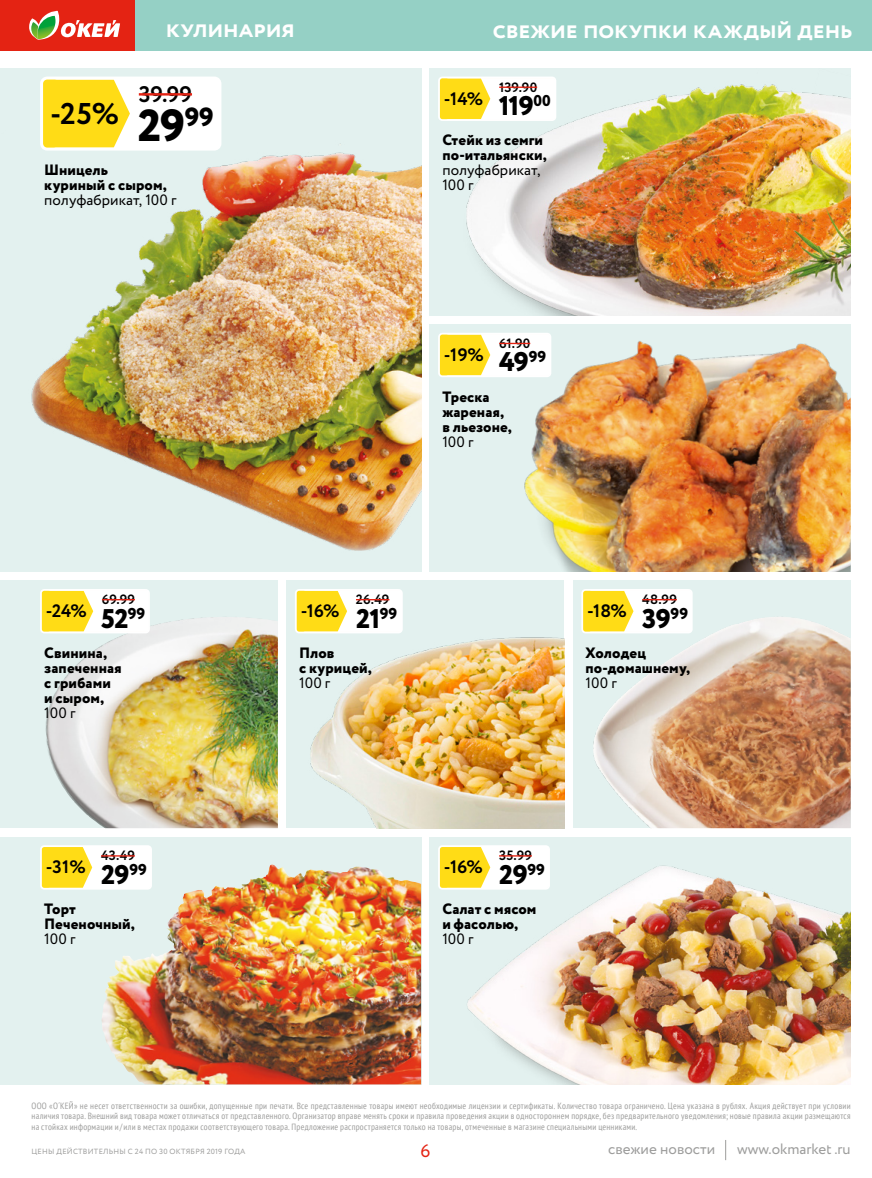
<style>
.page{position:relative;width:872px;height:1178px;background:#fff}
.page>*{position:absolute;margin:0;border:0;box-sizing:border-box;transform-origin:0 0}
.t1{font:800 45px "Circe";color:#000}
.t2{font:700 30px "Circe";color:#000}
.t3{font:800 27px "Circe";letter-spacing:-.025em;color:#000}
.t4{font:700 24px "Circe";color:#fff}
.t5{font:700 22.5px "Circe";color:#000}
.t6{font:700 18px "Circe";letter-spacing:-.105em;color:#000}
.t7{font:18px "Circe";color:#e42313}
.t8{font:800 15px/15px "Circe";letter-spacing:.005em;color:#000}
.t9{font:15px/15px "Circe";letter-spacing:.005em;color:#000}
.t10{font:15px "Circe";color:#9d9d9c}
.t11{font:700 13.5px "Circe";color:#000}
.t12{font:condensed 9px/10.5px "PT Sans";letter-spacing:.025em;color:#9d9d9c;text-align:justify}
.t13{font:7.5px "Circe";letter-spacing:.03em;color:#9d9d9c}
</style>
<div class="page">
<div style="left:0;top:68px;width:421px;height:504px;background:#e3f1ef"></div>
<img style="left:31px;top:143px;width:390px;height:408px">
<svg style="left:31px;top:76px;width:259px;height:100px"></svg>
<svg style="left:46px;top:81px;width:84px;height:66px;background:#ffdf2b"></svg>
<hr style="left:139px;top:93px;width:53px;height:3px;background:#e42313">
<div style="left:40px;top:77px;width:181px;height:74px;border:3px solid #fff;border-radius:6px"></div>
<div style="left:573px;top:580px;width:277px;height:248px;background:#e3f1ef"></div>
<img style="left:593px;top:617px;width:257px;height:211px">
<svg style="left:585px;top:589px;width:178px;height:65px"></svg>
<svg style="left:584px;top:592px;width:49px;height:38px;background:#ffde28"></svg>
<hr style="left:642px;top:599px;width:35px;height:1px;background:#e42313">
<div style="left:581px;top:589px;width:111px;height:44px;border:2px solid #fff;border-radius:3px"></div>
<img style="left:286px;top:580px;width:278px;height:248px">
<svg style="left:286px;top:580px;width:186px;height:74px;fill:#e3f1ef"></svg>
<svg style="left:298px;top:592px;width:49px;height:38px;background:#ffdf2a"></svg>
<hr style="left:356px;top:599px;width:33px;height:1px;background:#e42313">
<div style="left:295px;top:589px;width:108px;height:44px;border:2px solid #fff;border-radius:3px"></div>
<img style="left:429px;top:845px;width:421px;height:239px">
<svg style="left:429px;top:837px;width:191px;height:73px;fill:#e3f1ef"></svg>
<svg style="left:441px;top:848px;width:49px;height:38px;background:#ffde29"></svg>
<hr style="left:499px;top:855px;width:33px;height:1px;background:#e42313">
<div style="left:438px;top:845px;width:112px;height:44px;border:2px solid #fff;border-radius:3px"></div>
<div style="left:0;top:837px;width:421px;height:247px;background:#e3f1ef"></div>
<img style="left:101px;top:865px;width:320px;height:219px">
<svg style="left:41px;top:848px;width:181px;height:62px"></svg>
<svg style="left:43px;top:848px;width:49px;height:38px;background:#ffde29"></svg>
<hr style="left:101px;top:855px;width:34px;height:1px;background:#e42313">
<div style="left:40px;top:845px;width:112px;height:44px;border:2px solid #fff;border-radius:3px"></div>
<div style="left:0;top:580px;width:278px;height:248px;background:#e3f1ef"></div>
<img style="left:45px;top:617px;width:233px;height:211px">
<svg style="left:44px;top:592px;width:177px;height:62px"></svg>
<svg style="left:43px;top:592px;width:50px;height:38px;background:#ffde29"></svg>
<hr style="left:102px;top:599px;width:33px;height:1px;background:#e42313">
<div style="left:40px;top:589px;width:110px;height:44px;border:2px solid #fff;border-radius:3px"></div>
<img style="left:436px;top:68px;width:414px;height:248px">
<svg style="left:429px;top:68px;width:197px;height:73px;fill:#e3f1ef"></svg>
<svg style="left:441px;top:80px;width:49px;height:38px;background:#ffde29"></svg>
<hr style="left:499px;top:87px;width:38px;height:1px;background:#e42313">
<div style="left:438px;top:77px;width:118px;height:44px;border:2px solid #fff;border-radius:3px"></div>
<div style="left:429px;top:324px;width:421px;height:248px;background:#e3f1ef"></div>
<img style="left:524px;top:341px;width:326px;height:231px">
<svg style="left:490px;top:333px;width:131px;height:64px"></svg>
<svg style="left:441px;top:336px;width:49px;height:38px;background:#ffde29"></svg>
<hr style="left:499px;top:343px;width:31px;height:1px;background:#e42313">
<div style="left:438px;top:333px;width:113px;height:44px;border:2px solid #fff;border-radius:3px"></div>
<div style="left:135px;top:0;width:737px;height:51px;background:#95d0c5"></div>
<svg style="left:725px;top:1140px;width:1px;height:20px"></svg>
<div style="left:0;top:0;width:135px;height:51px;background:#e42313"></div>
<svg style="left:29px;top:10px;width:91px;height:30px"></svg>
<h2 class="t2" style="left:50px;top:93px;width:70px">-25%</h2>
<h3 class="t4" style="left:166px;top:13px;width:131px">кулинария</h3>
<h3 class="t5" style="left:139px;top:79px;width:55px">39.99</h3>
<h1 class="t1" style="left:138px;top:95px;width:77px">29<sup>99</sup></h1>
<h3 class="t8" style="left:44px;top:163px;width:124px">Шницель куриный с сыром,</h3>
<h3 class="t9" style="left:44px;top:193px;width:134px">полуфабрикат, 100 г</h3>
<h3 class="t4" style="left:493px;top:13px;width:361px">свежие покупки каждый день</h3>
<h3 class="t6" style="left:444px;top:87px;width:41px">-14%</h3>
<h3 class="t11" style="left:499px;top:78px;width:39px">139.90</h3>
<h3 class="t3" style="left:499px;top:88px;width:53px">119<sup>00</sup></h3>
<h3 class="t8" style="left:442px;top:134px;width:106px">Стейк из семги по-итальянски,</h3>
<h3 class="t9" style="left:442px;top:163px;width:99px">полуфабрикат,<br>100 г</h3>
<h3 class="t6" style="left:444px;top:343px;width:41px">-19%</h3>
<h3 class="t11" style="left:499px;top:334px;width:33px">61.90</h3>
<h3 class="t3" style="left:499px;top:344px;width:49px">49<sup>99</sup></h3>
<h3 class="t8" style="left:442px;top:390px;width:71px">Треска жареная, в льезоне,</h3>
<h3 class="t9" style="left:442px;top:434px;width:33px">100 г</h3>
<h3 class="t6" style="left:46px;top:599px;width:42px">-24%</h3>
<h3 class="t11" style="left:102px;top:590px;width:34px">69.99</h3>
<h3 class="t3" style="left:101px;top:600px;width:46px">52<sup>99</sup></h3>
<h3 class="t6" style="left:301px;top:599px;width:40px">-16%</h3>
<h3 class="t11" style="left:356px;top:590px;width:35px">26.49</h3>
<h3 class="t3" style="left:356px;top:600px;width:43px">21<sup>99</sup></h3>
<h3 class="t6" style="left:587px;top:599px;width:41px">-18%</h3>
<h3 class="t11" style="left:642px;top:590px;width:36px">48.99</h3>
<h3 class="t3" style="left:642px;top:600px;width:47px">39<sup>99</sup></h3>
<h3 class="t8" style="left:44px;top:646px;width:79px">Свинина, запеченная с грибами и сыром,</h3>
<h3 class="t9" style="left:44px;top:706px;width:33px">100 г</h3>
<h3 class="t8" style="left:299px;top:646px;width:74px">Плов<br>с курицей,</h3>
<h3 class="t9" style="left:299px;top:676px;width:33px">100 г</h3>
<h3 class="t8" style="left:585px;top:646px;width:106px">Холодец по-домашнему,</h3>
<h3 class="t9" style="left:585px;top:676px;width:33px">100 г</h3>
<h3 class="t6" style="left:46px;top:855px;width:41px">-31%</h3>
<h3 class="t11" style="left:101px;top:847px;width:35px">43.49</h3>
<h3 class="t3" style="left:101px;top:856px;width:47px">29<sup>99</sup></h3>
<h3 class="t6" style="left:444px;top:855px;width:40px">-16%</h3>
<h3 class="t11" style="left:499px;top:847px;width:34px">35.99</h3>
<h3 class="t3" style="left:499px;top:856px;width:47px">29<sup>99</sup></h3>
<h3 class="t8" style="left:44px;top:902px;width:92px">Торт<br>Печеночный,</h3>
<h3 class="t9" style="left:44px;top:932px;width:33px">100 г</h3>
<h3 class="t8" style="left:442px;top:902px;width:96px">Салат с мясом и фасолью,</h3>
<h3 class="t9" style="left:442px;top:932px;width:33px">100 г</h3>
<p class="t12" style="left:32px;top:1100px;width:820px">ООО «О´КЕЙ» не несет ответственности за ошибки, допущенные при печати. Все представленные товары имеют необходимые лицензии и сертификаты. Количество товара ограничено. Цена указана в рублях. Акция действует при условии наличия товара. Внешний вид товара может отличаться от представленного. Организатор вправе менять сроки и правила проведения акции в одностороннем порядке, без предварительного уведомления; новые правила акции размещаются на стойках информации и/или в местах продажи соответствующего товара. Предложение распространяется только на товары, отмеченные в магазине специальными ценниками.</p>
<p class="t13" style="left:32px;top:1147px;width:215px">ЦЕНЫ ДЕЙСТВИТЕЛЬНЫ с 24 по 30 октября 2019 ГОДА</p>
<h3 class="t7" style="left:420px;top:1139px;width:11px">6</h3>
<h3 class="t10" style="left:608px;top:1139px;width:109px">свежие новости</h3>
<h3 class="t10" style="left:737px;top:1139px;width:115px">www.okmarket .ru</h3>
</div>
